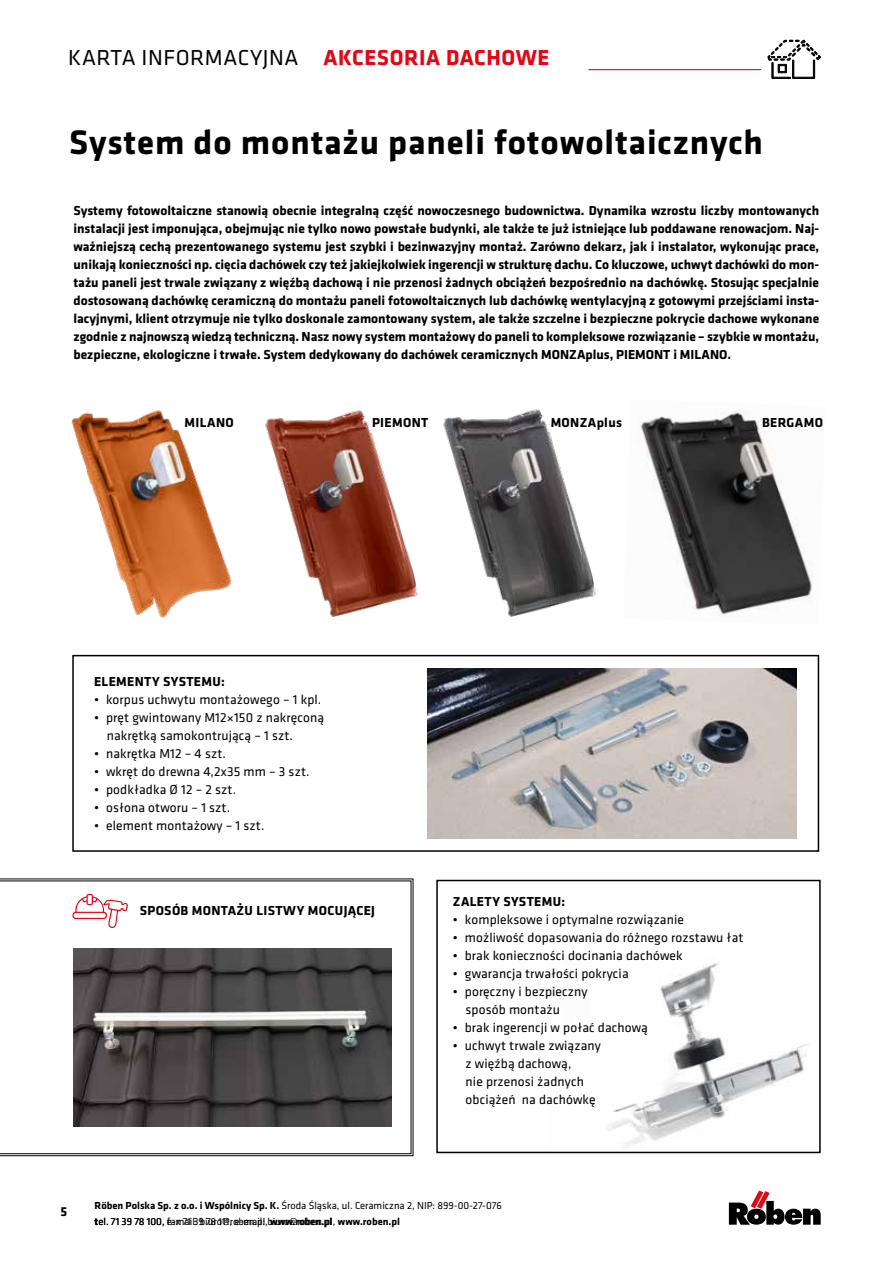
<style>
.page{position:relative;width:893px;height:1263px;background:#fff}
.page>*{position:absolute;margin:0;border:0;box-sizing:border-box;transform-origin:0 0}
.t1{font:700 35.25px "Klavika";letter-spacing:.025em;color:#000}
.t2{font:22.5px "Klavika";letter-spacing:.025em;color:#000}
.t3{font:700 13.5px/18px "Klavika";letter-spacing:.025em;color:#000;text-align:justify}
.t4{font:13.5px/18px "Klavika";letter-spacing:.01em;color:#000}
.t5{font:10.5px/15.8px "Klavika";color:#000}
.s1{font-weight:700;color:#e30613}
.s2{font-weight:700}
</style>
<div class="page">
<svg style="left:729px;top:1190px;width:92px;height:35px"></svg>
<hr style="left:588px;top:69px;width:173px;height:1px;background:#cd1719">
<svg style="left:767px;top:40px;width:54px;height:39px"></svg>
<img style="left:443px;top:409px;width:153px;height:208px">
<img style="left:640px;top:411px;width:173px;height:205px">
<img style="left:606px;top:963px;width:201px;height:185px">
<svg style="left:0;top:878px;width:414px;height:279px;background:#888"></svg>
<svg style="left:0;top:880px;width:411px;height:274px"></svg>
<div style="left:72px;top:655px;width:747px;height:197px;border:2px solid #000"></div>
<svg style="left:72px;top:894px;width:56px;height:34px"></svg>
<img style="left:427px;top:668px;width:370px;height:170px">
<img style="left:74px;top:948px;width:318px;height:178px">
<img style="left:71px;top:410px;width:160px;height:208px">
<img style="left:265px;top:410px;width:153px;height:207px">
<div style="left:436px;top:880px;width:385px;height:273px;border:2px solid #000"></div>
<h2 class="t2" style="left:68px;top:43px;width:483px">KARTA INFORMACYJNA <span class="s1">AKCESORIA DACHOWE</span></h2>
<h1 class="t1" style="left:69px;top:117px;width:695px">System do montażu paneli fotowoltaicznych</h1>
<p class="t3" style="left:73px;top:201px;width:747px">Systemy fotowoltaiczne stanowią obecnie integralną część nowoczesnego budownictwa. Dynamika wzrostu liczby montowanych instalacji jest imponująca, obejmując nie tylko nowo powstałe budynki, ale także te już istniejące lub poddawane renowacjom. Naj&shy;ważniejszą cechą prezentowanego systemu jest szybki i bezinwazyjny montaż. Zarówno dekarz, jak i instalator, wykonując prace, unikają konieczności np. cięcia dachówek czy też jakiejkolwiek ingerencji w strukturę dachu. Co kluczowe, uchwyt dachówki do mon&shy;tażu paneli jest trwale związany z więźbą dachową i nie przenosi żadnych obciążeń bezpośrednio na dachówkę. Stosując specjalnie dostosowaną dachówkę ceramiczną do montażu paneli fotowoltaicznych lub dachówkę wentylacyjną z gotowymi przejściami insta&shy;lacyjnymi, klient otrzymuje nie tylko doskonale zamontowany system, ale także szczelne i bezpieczne pokrycie dachowe wykonane zgodnie z najnowszą wiedzą techniczną. Nasz nowy system montażowy do paneli to kompleksowe rozwiązanie – szybkie w montażu, bezpieczne, ekologiczne i trwałe. System dedykowany do dachówek ceramicznych MONZAplus, PIEMONT i MILANO.</p>
<p class="t3" style="left:185px;top:413px;width:51px">MILANO</p>
<p class="t3" style="left:372px;top:413px;width:58px">PIEMONT</p>
<p class="t3" style="left:551px;top:413px;width:73px">MONZAplus</p>
<p class="t3" style="left:762px;top:413px;width:62px">BERGAMO</p>
<p class="t3" style="left:94px;top:672px;width:132px">ELEMENTY SYSTEMU:</p>
<p class="t4" style="left:94px;top:690px;width:229px">• korpus uchwytu montażowego – 1 kpl.</p>
<p class="t4" style="left:107px;top:708px;width:219px;text-indent:-13px">• pręt gwintowany M12×150 z nakręconą nakrętką samokontrującą – 1 szt.</p>
<p class="t4" style="left:94px;top:744px;width:133px">• nakrętka M12 – 4 szt.</p>
<p class="t4" style="left:94px;top:762px;width:217px">• wkręt do drewna 4,2x35 mm – 3 szt.</p>
<p class="t4" style="left:94px;top:780px;width:144px">• podkładka Ø 12 – 2 szt.</p>
<p class="t4" style="left:94px;top:798px;width:138px">• osłona otworu – 1 szt.</p>
<p class="t4" style="left:94px;top:816px;width:172px">• element montażowy – 1 szt.</p>
<p class="t3" style="left:140px;top:901px;width:237px">SPOSÓB MONTAŻU LISTWY MOCUJĄCEJ</p>
<p class="t3" style="left:453px;top:892px;width:114px">ZALETY SYSTEMU:</p>
<p class="t4" style="left:453px;top:910px;width:233px">• kompleksowe i optymalne rozwiązanie</p>
<p class="t4" style="left:453px;top:928px;width:292px">• możliwość dopasowania do różnego rozstawu łat</p>
<p class="t4" style="left:453px;top:946px;width:231px">• brak konieczności docinania dachówek</p>
<p class="t4" style="left:453px;top:964px;width:177px">• gwarancja trwałości pokrycia</p>
<p class="t4" style="left:466px;top:982px;width:124px;text-indent:-13px">• poręczny i bezpieczny sposób montażu</p>
<p class="t4" style="left:453px;top:1018px;width:197px">• brak ingerencji w połać dachową</p>
<p class="t4" style="left:466px;top:1036px;width:137px;text-indent:-13px">• uchwyt trwale związany z więźbą dachową,<br>nie przenosi żadnych obciążeń na dachówkę</p>
<p class="t3" style="left:60px;top:1202px;width:8px">5</p>
<p class="t5" style="left:167px;top:1197px;width:336px;text-indent:-72px"><span class="s2">Röben Polska Sp. z o.o. i Wspólnicy Sp. K.</span> Środa Śląska, ul. Ceramiczna 2, NIP: 899-00-27-076 fax 71 39 78 111, e-mail: biuro@robe</p>
<p class="t5" style="left:95px;top:1213px;width:307px"><span class="s2">t</span>el. 71 39 78 100, e-mail: biuro@roben.pl, <span class="s2">www.roben.pl</span>, <span class="s2">www.roben.pl</span></p>
</div>
